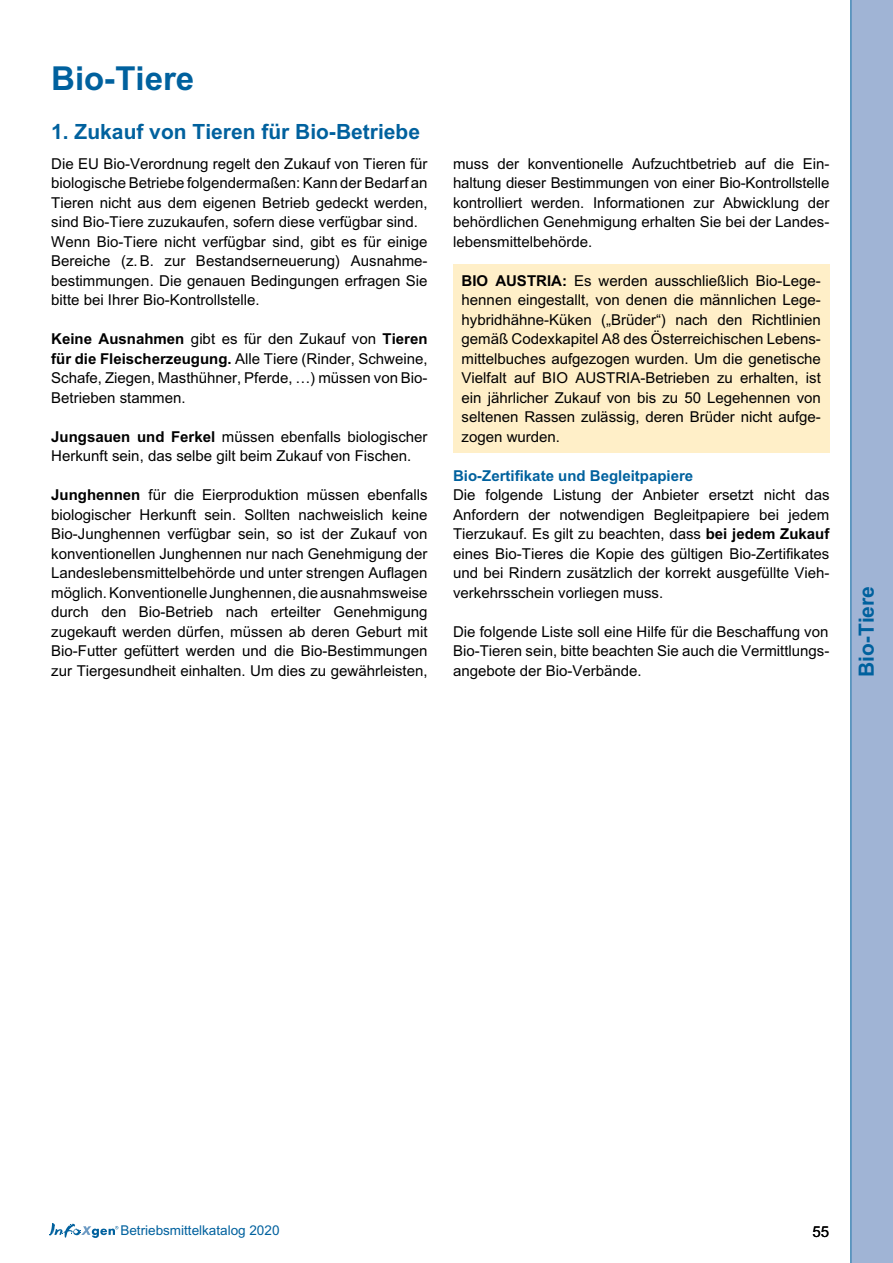
<style>
.page{position:relative;width:893px;height:1263px;background:#fff}
.page>*{position:absolute;margin:0;border:0;box-sizing:border-box;transform-origin:0 0}
.t1{font:700 33px "M Arial";color:#00619e}
.t2{font:700 21px "M Arial";color:#00619e}
.t3{font:15px/19.5px "M Arial";color:#000;text-align:justify}
.t4{font:700 15px "M Arial";color:#00619e}
.t5{font:13.5px "M Arial";color:#00619e}
.s1{font-weight:700}
</style>
<div class="page">
<svg style="left:49px;top:1223px;width:69px;height:15px"></svg>
<div style="left:850px;top:0;width:43px;height:1263px;background:#a0b4d5"></div>
<div style="left:453px;top:265px;width:376px;height:188px;background:#ffefc8"></div>
<h1 class="t1" style="left:51px;top:59px;width:145px">Bio-Tiere</h1>
<h2 class="t2" style="left:51px;top:119px;width:370px">1. Zukauf von Tieren für Bio-Betriebe</h2>
<p class="t3" style="left:51px;top:154px;width:378px;text-align:left">Die EU Bio-Verordnung regelt den Zukauf von Tieren für biologische Betriebe folgendermaßen: Kann der Bedarf an Tieren nicht aus dem eigenen Betrieb gedeckt werden, sind Bio-Tiere zuzukaufen, sofern diese verfügbar sind.<br>Wenn Bio-Tiere nicht verfügbar sind, gibt es für einige Bereiche (z.B. zur Bestandserneuerung) Ausnahme&shy;bestimmungen. Die genauen Bedingungen erfragen Sie bitte bei Ihrer Bio-Kontrollstelle.</p>
<p class="t3" style="left:51px;top:329px;width:378px"><span class="s1">Keine Ausnahmen</span> gibt es für den Zukauf von <span class="s1">Tieren für die Fleischerzeugung.</span> Alle Tiere (Rinder, Schweine, Schafe, Ziegen, Masthühner, Pferde, …) müssen von Bio-Betrieben stammen.</p>
<p class="t3" style="left:51px;top:427px;width:378px"><span class="s1">Jungsauen und Ferkel</span> müssen ebenfalls biologischer<br>Herkunft sein, das selbe gilt beim Zukauf von Fischen.</p>
<p class="t3" style="left:51px;top:485px;width:378px"><span class="s1">Junghennen</span> für die Eierproduktion müssen ebenfalls biologischer Herkunft sein. Sollten nachweislich keine Bio-Junghennen verfügbar sein, so ist der Zukauf von konventionellen Junghennen nur nach Genehmigung der Landeslebensmittelbehörde und unter strengen Auflagen möglich. Konventionelle Junghennen, die ausnahmsweise durch den Bio-Betrieb nach erteilter Genehmigung zugekauft werden dürfen, müssen ab deren Geburt mit Bio-Futter gefüttert werden und die Bio-Bestimmungen zur Tiergesundheit einhalten. Um dies zu gewährleisten,</p>
<p class="t3" style="left:453px;top:154px;width:378px">muss der konventionelle Aufzuchtbetrieb auf die Ein&shy;haltung dieser Bestimmungen von einer Bio-Kontrollstelle kontrolliert werden. Informationen zur Abwicklung der behördlichen Genehmigung erhalten Sie bei der Landes&shy;lebensmittelbehörde.</p>
<p class="t3" style="left:462px;top:271px;width:361px"><span class="s1">BIO AUSTRIA:</span> Es werden ausschließlich Bio-Lege&shy;hennen eingestallt, von denen die männlichen Lege&shy;hybridhähne-Küken („Brüder“) nach den Richtlinien gemäß Codexkapitel A8 des Österreichischen Lebens&shy;mittelbuches aufgezogen wurden. Um die genetische Vielfalt auf BIO AUSTRIA-Betrieben zu erhalten, ist ein jährlicher Zukauf von bis zu 50 Legehennen von seltenen Rassen zulässig, deren Brüder nicht aufge&shy;zogen wurden.</p>
<p class="t4" style="left:453px;top:467px;width:242px">Bio-Zertifikate und Begleitpapiere</p>
<p class="t3" style="left:453px;top:485px;width:378px">Die folgende Listung der Anbieter ersetzt nicht das Anfordern der notwendigen Begleitpapiere bei jedem Tierzukauf. Es gilt zu beachten, dass <span class="s1">bei jedem Zukauf </span>eines Bio-Tieres die Kopie des gültigen Bio-Zertifikates und bei Rindern zusätzlich der korrekt ausgefüllte Vieh&shy;verkehrsschein vorliegen muss.</p>
<p class="t3" style="left:453px;top:622px;width:377px">Die folgende Liste soll eine Hilfe für die Beschaffung von Bio-Tieren sein, bitte beachten Sie auch die Vermittlungs&shy;angebote der Bio-Verbände.</p>
<h2 class="t2" style="left:854px;top:677px;width:93px;rotate:-90deg">Bio-Tiere</h2>
<p class="t5" style="left:120px;top:1223px;width:161px">Betriebsmittelkatalog 2020</p>
<p class="t3" style="left:812px;top:1221px;width:18px">55</p>
</div>
